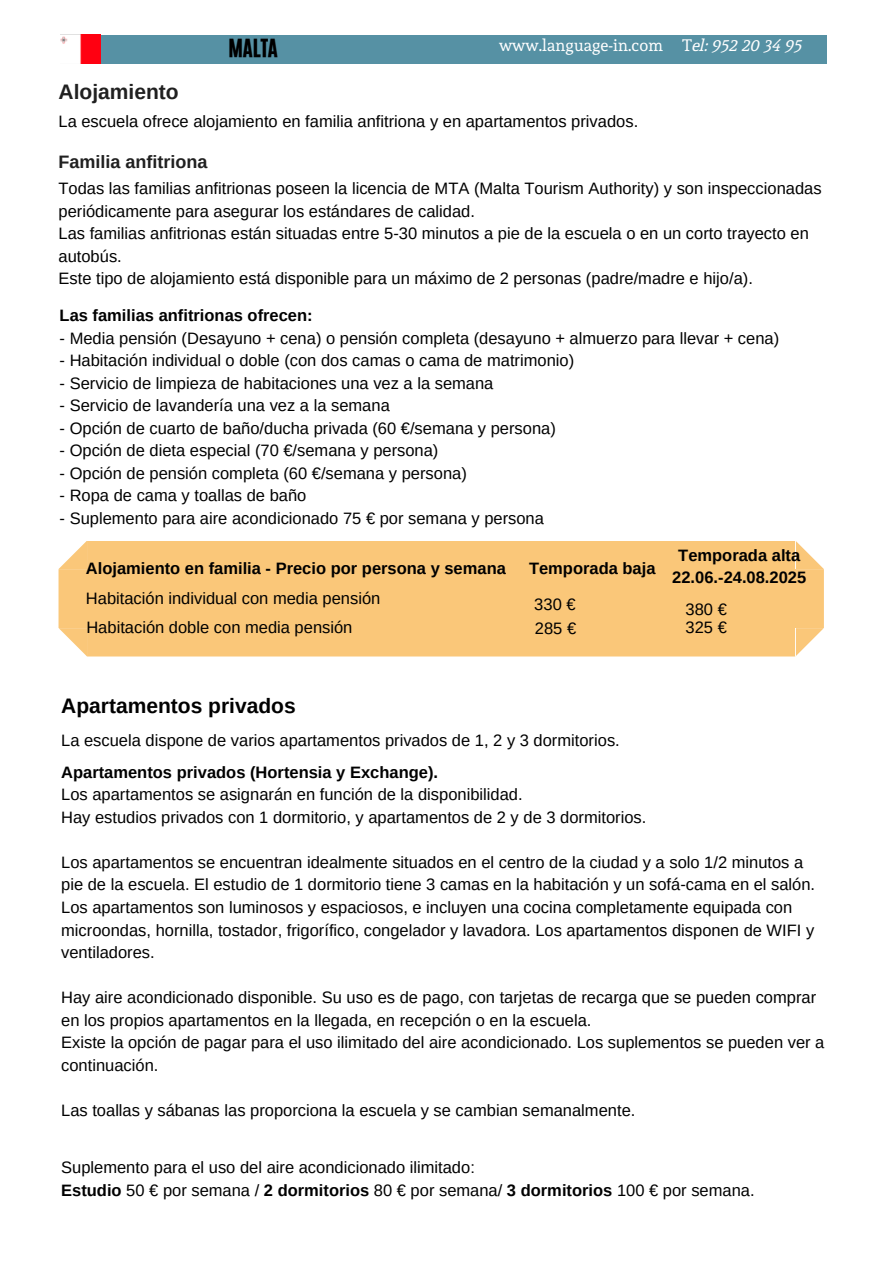
<style>
.page{position:relative;width:894px;height:1264px;background:#fff}
.page>*{position:absolute;margin:0;border:0;box-sizing:border-box;transform-origin:0 0}
.t1{font:700 21px "Arimo";color:#000}
.t2{font:700 21px "Arimo";color:#202020}
.t3{font:21px "CA Generated";color:#000}
.t4{font:700 18px "Arimo";color:#202020}
.t5{font:16.5px/22.5px "Arimo";color:#000}
.t6{font:700 16.5px/22.5px "Arimo";color:#000;text-align:center}
.t7{font:16.5px "Andada";color:#fff}
.s1{font-family:"CA Generated"}
.s2{font-weight:700}
</style>
<div class="page">
<div style="left:101px;top:36px;width:725px;height:28px;background:#5691a4"></div>
<img style="left:61px;top:35px;width:39px;height:29px">
<div style="left:58px;top:541px;width:765px;height:115px;background:#fac779"></div>
<p class="t3" style="left:228px;top:33px;width:51px">MALTA</p>
<p class="t7" style="left:499px;top:35px;width:305px">www.language-in.com T<span class="s1">el: 952 20 34 95</span></p>
<p class="t2" style="left:58px;top:80px;width:122px">Alojamiento</p>
<p class="t5" style="left:58px;top:110px;width:581px">La escuela ofrece alojamiento en familia anfitriona y en apartamentos privados.</p>
<p class="t4" style="left:58px;top:151px;width:150px">Familia anfitriona</p>
<p class="t5" style="left:58px;top:177px;width:764px">Todas las familias anfitrionas poseen la licencia de MTA (Malta Tourism Authority) y son inspeccionadas periódicamente para asegurar los estándares de calidad.<br>Las familias anfitrionas están situadas entre 5-30 minutos a pie de la escuela o en un corto trayecto en autobús.<br>Este tipo de alojamiento está disponible para un máximo de 2 personas (padre/madre e hijo/a).</p>
<p class="t6" style="left:60px;top:304px;width:254px">Las familias anfitrionas ofrecen:</p>
<p class="t5" style="left:60px;top:327px;width:721px">- Media pensión (Desayuno + cena) o pensión completa (desayuno + almuerzo para llevar + cena)</p>
<p class="t5" style="left:60px;top:349px;width:516px">- Habitación individual o doble (con dos camas o cama de matrimonio)</p>
<p class="t5" style="left:60px;top:372px;width:435px">- Servicio de limpieza de habitaciones una vez a la semana</p>
<p class="t5" style="left:60px;top:394px;width:331px">- Servicio de lavandería una vez a la semana</p>
<p class="t5" style="left:60px;top:417px;width:497px">- Opción de cuarto de baño/ducha privada (60 €/semana y persona)</p>
<p class="t5" style="left:60px;top:439px;width:380px">- Opción de dieta especial (70 €/semana y persona)</p>
<p class="t5" style="left:60px;top:462px;width:408px">- Opción de pensión completa (60 €/semana y persona)</p>
<p class="t5" style="left:60px;top:484px;width:248px">- Ropa de cama y toallas de baño</p>
<p class="t5" style="left:60px;top:507px;width:485px">- Suplemento para aire acondicionado 75 € por semana y persona</p>
<p class="t6" style="left:86px;top:557px;width:421px">Alojamiento en familia - Precio por persona y semana</p>
<p class="t6" style="left:529px;top:557px;width:128px">Temporada baja</p>
<p class="t6" style="left:672px;top:543px;width:135px">Temporada alta<br>22.06.-24.08.2025</p>
<p class="t5" style="left:86px;top:583px;width:296px;line-height:29.2px">Habitación individual con media pensión<br>Habitación doble con media pensión</p>
<p class="t5" style="left:534px;top:592px;width:43px;line-height:24px">330 €<br>285 €</p>
<p class="t5" style="left:685px;top:599px;width:43px;line-height:18.6px">380 €<br>325 €</p>
<p class="t1" style="left:61px;top:694px;width:236px">Apartamentos privados</p>
<p class="t5" style="left:61px;top:729px;width:560px">La escuela dispone de varios apartamentos privados de 1, 2 y 3 dormitorios.</p>
<p class="t6" style="left:61px;top:761px;width:378px">Apartamentos privados (Hortensia y Exchange).</p>
<p class="t5" style="left:61px;top:783px;width:586px">Los apartamentos se asignarán en función de la disponibilidad.<br>Hay estudios privados con 1 dormitorio, y apartamentos de 2 y de 3 dormitorios.</p>
<p class="t5" style="left:61px;top:851px;width:755px">Los apartamentos se encuentran idealmente situados en el centro de la ciudad y a solo 1/2 minutos a pie de la escuela. El estudio de 1 dormitorio tiene 3 camas en la habitación y un sofá-cama en el salón.<br>Los apartamentos son luminosos y espaciosos, e incluyen una cocina completamente equipada con microondas, hornilla, tostador, frigorífico, congelador y lavadora. Los apartamentos disponen de WIFI y ventiladores.</p>
<p class="t5" style="left:61px;top:986px;width:764px">Hay aire acondicionado disponible. Su uso es de pago, con tarjetas de recarga que se pueden comprar en los propios apartamentos en la llegada, en recepción o en la escuela.<br>Existe la opción de pagar para el uso ilimitado del aire acondicionado. Los suplementos se pueden ver a continuación.</p>
<p class="t5" style="left:61px;top:1098px;width:575px">Las toallas y sábanas las proporciona la escuela y se cambian semanalmente.</p>
<p class="t5" style="left:61px;top:1156px;width:694px">Suplemento para el uso del aire acondicionado ilimitado:<br><span class="s2">Estudio</span> 50 € por semana / <span class="s2">2 dormitorios</span> 80 € por semana/ <span class="s2">3 dormitorios</span> 100 € por semana.</p>
</div>
